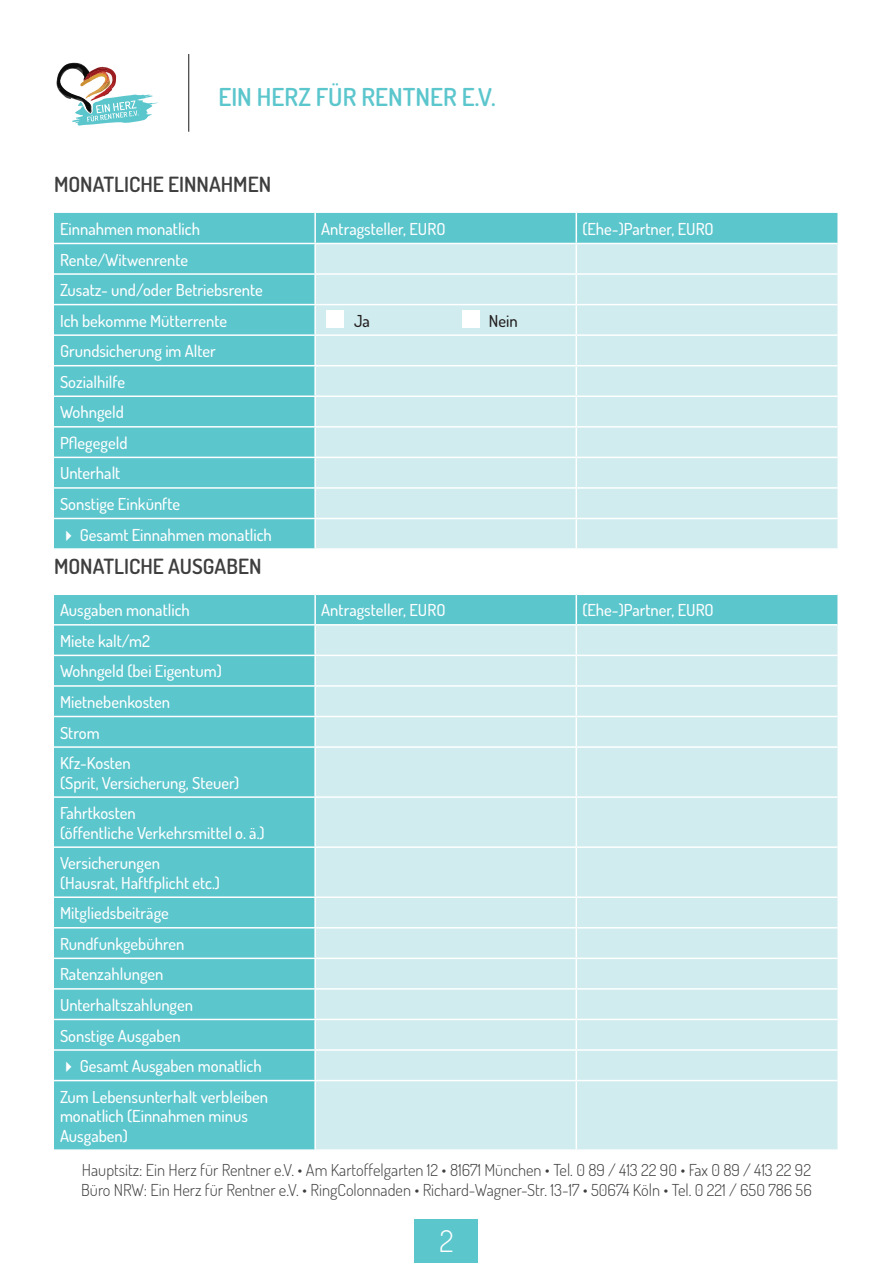
<style>
.page{position:relative;width:893px;height:1263px;background:#fff}
.page>*{position:absolute;margin:0;border:0;box-sizing:border-box;transform-origin:0 0}
.t1{font:300 30px "Dosis";color:#fff}
.t2{font:600 24.75px "Dosis";color:#5cc6cd}
.t3{font:600 21px "Dosis";color:#3e3e3f}
.t4{font:500 16.5px/30.6px "Dosis";color:#fff}
.t5{font:300 16.5px/19.8px "Dosis";color:#3e3e3f}
.t6{font:500 16.5px "Dosis";letter-spacing:-.005em;color:#231f20}
</style>
<div class="page">
<svg style="left:56px;top:62px;width:103px;height:64px"></svg>
<hr style="left:188px;top:54px;width:1px;height:78px;background:#231f20">
<div style="left:415px;top:1219px;width:63px;height:44px;background:#5cc6cd"></div>
<div style="left:54px;top:213px;width:783px;height:335px;background:#5cc6cd"></div>
<div style="left:316px;top:244px;width:521px;height:304px;background:#d0ecee"></div>
<hr style="left:314px;top:213px;width:2px;height:30px;background:#fff">
<hr style="left:576px;top:213px;width:1px;height:30px;background:#fff">
<hr style="left:54px;top:243px;width:261px;height:1px;background:#fff">
<hr style="left:315px;top:243px;width:261px;height:1px;background:#fff">
<hr style="left:314px;top:244px;width:2px;height:29px;background:#fff">
<hr style="left:576px;top:243px;width:261px;height:1px;background:#fff">
<hr style="left:54px;top:273px;width:261px;height:2px;background:#fff">
<hr style="left:315px;top:273px;width:261px;height:2px;background:#fff">
<hr style="left:314px;top:275px;width:2px;height:29px;background:#fff">
<hr style="left:576px;top:273px;width:261px;height:2px;background:#fff">
<hr style="left:54px;top:304px;width:261px;height:1px;background:#fff">
<hr style="left:315px;top:304px;width:261px;height:1px;background:#fff">
<hr style="left:314px;top:305px;width:2px;height:29px;background:#fff">
<hr style="left:576px;top:304px;width:261px;height:1px;background:#fff">
<hr style="left:54px;top:334px;width:261px;height:2px;background:#fff">
<hr style="left:315px;top:334px;width:261px;height:2px;background:#fff">
<hr style="left:314px;top:336px;width:2px;height:29px;background:#fff">
<hr style="left:576px;top:334px;width:261px;height:2px;background:#fff">
<hr style="left:54px;top:365px;width:261px;height:1px;background:#fff">
<hr style="left:315px;top:365px;width:261px;height:1px;background:#fff">
<hr style="left:314px;top:366px;width:2px;height:29px;background:#fff">
<hr style="left:576px;top:365px;width:261px;height:1px;background:#fff">
<hr style="left:54px;top:395px;width:261px;height:2px;background:#fff">
<hr style="left:315px;top:395px;width:261px;height:2px;background:#fff">
<hr style="left:314px;top:397px;width:2px;height:29px;background:#fff">
<hr style="left:576px;top:395px;width:261px;height:2px;background:#fff">
<hr style="left:54px;top:426px;width:261px;height:2px;background:#fff">
<hr style="left:315px;top:426px;width:261px;height:2px;background:#fff">
<hr style="left:314px;top:428px;width:2px;height:29px;background:#fff">
<hr style="left:576px;top:426px;width:261px;height:2px;background:#fff">
<hr style="left:54px;top:457px;width:261px;height:1px;background:#fff">
<hr style="left:315px;top:457px;width:261px;height:1px;background:#fff">
<hr style="left:314px;top:458px;width:2px;height:29px;background:#fff">
<hr style="left:576px;top:457px;width:261px;height:1px;background:#fff">
<hr style="left:54px;top:487px;width:261px;height:2px;background:#fff">
<hr style="left:315px;top:487px;width:261px;height:2px;background:#fff">
<hr style="left:314px;top:489px;width:2px;height:29px;background:#fff">
<hr style="left:576px;top:487px;width:261px;height:2px;background:#fff">
<hr style="left:54px;top:518px;width:261px;height:1px;background:#fff">
<hr style="left:315px;top:518px;width:261px;height:1px;background:#fff">
<hr style="left:314px;top:519px;width:2px;height:29px;background:#fff">
<hr style="left:576px;top:518px;width:261px;height:1px;background:#fff">
<svg style="left:576px;top:244px;width:1px;height:304px"></svg>
<div style="left:326px;top:311px;width:18px;height:17px;background:#fff"></div>
<div style="left:462px;top:311px;width:17px;height:17px;background:#fff"></div>
<div style="left:54px;top:595px;width:783px;height:554px;background:#5cc6cd"></div>
<div style="left:316px;top:626px;width:521px;height:523px;background:#d0ecee"></div>
<hr style="left:314px;top:595px;width:2px;height:29px;background:#fff">
<hr style="left:54px;top:624px;width:261px;height:2px;background:#fff">
<hr style="left:315px;top:624px;width:261px;height:2px;background:#fff">
<hr style="left:314px;top:626px;width:2px;height:29px;background:#fff">
<hr style="left:576px;top:624px;width:261px;height:2px;background:#fff">
<hr style="left:54px;top:655px;width:261px;height:1px;background:#fff">
<hr style="left:315px;top:655px;width:261px;height:1px;background:#fff">
<hr style="left:314px;top:656px;width:2px;height:29px;background:#fff">
<hr style="left:576px;top:655px;width:261px;height:1px;background:#fff">
<hr style="left:54px;top:685px;width:261px;height:2px;background:#fff">
<hr style="left:315px;top:685px;width:261px;height:2px;background:#fff">
<hr style="left:314px;top:687px;width:2px;height:29px;background:#fff">
<hr style="left:576px;top:685px;width:261px;height:2px;background:#fff">
<hr style="left:54px;top:716px;width:261px;height:1px;background:#fff">
<hr style="left:315px;top:716px;width:261px;height:1px;background:#fff">
<hr style="left:314px;top:717px;width:2px;height:29px;background:#fff">
<hr style="left:576px;top:716px;width:261px;height:1px;background:#fff">
<svg style="left:576px;top:595px;width:1px;height:151px"></svg>
<hr style="left:54px;top:746px;width:261px;height:2px;background:#fff">
<hr style="left:315px;top:746px;width:261px;height:2px;background:#fff">
<hr style="left:314px;top:748px;width:2px;height:48px;background:#fff">
<hr style="left:576px;top:746px;width:261px;height:2px;background:#fff">
<hr style="left:576px;top:748px;width:1px;height:48px;background:#fff">
<hr style="left:54px;top:796px;width:261px;height:2px;background:#fff">
<hr style="left:315px;top:796px;width:261px;height:2px;background:#fff">
<hr style="left:314px;top:798px;width:2px;height:48px;background:#fff">
<hr style="left:576px;top:796px;width:261px;height:2px;background:#fff">
<hr style="left:576px;top:798px;width:1px;height:48px;background:#fff">
<hr style="left:54px;top:846px;width:261px;height:2px;background:#fff">
<hr style="left:315px;top:846px;width:261px;height:2px;background:#fff">
<hr style="left:314px;top:848px;width:2px;height:48px;background:#fff">
<hr style="left:576px;top:846px;width:261px;height:2px;background:#fff">
<hr style="left:576px;top:848px;width:1px;height:48px;background:#fff">
<hr style="left:54px;top:896px;width:261px;height:2px;background:#fff">
<hr style="left:315px;top:896px;width:261px;height:2px;background:#fff">
<hr style="left:314px;top:898px;width:2px;height:29px;background:#fff">
<hr style="left:576px;top:896px;width:261px;height:2px;background:#fff">
<hr style="left:54px;top:927px;width:261px;height:1px;background:#fff">
<hr style="left:315px;top:927px;width:261px;height:1px;background:#fff">
<hr style="left:314px;top:928px;width:2px;height:29px;background:#fff">
<hr style="left:576px;top:927px;width:261px;height:1px;background:#fff">
<hr style="left:54px;top:957px;width:261px;height:2px;background:#fff">
<hr style="left:315px;top:957px;width:261px;height:2px;background:#fff">
<hr style="left:314px;top:959px;width:2px;height:29px;background:#fff">
<hr style="left:576px;top:957px;width:261px;height:2px;background:#fff">
<hr style="left:54px;top:988px;width:261px;height:2px;background:#fff">
<hr style="left:315px;top:988px;width:261px;height:2px;background:#fff">
<hr style="left:314px;top:990px;width:2px;height:29px;background:#fff">
<hr style="left:576px;top:988px;width:261px;height:2px;background:#fff">
<hr style="left:54px;top:1019px;width:261px;height:1px;background:#fff">
<hr style="left:315px;top:1019px;width:261px;height:1px;background:#fff">
<hr style="left:314px;top:1020px;width:2px;height:29px;background:#fff">
<hr style="left:576px;top:1019px;width:261px;height:1px;background:#fff">
<hr style="left:54px;top:1049px;width:261px;height:2px;background:#fff">
<hr style="left:315px;top:1049px;width:261px;height:2px;background:#fff">
<hr style="left:314px;top:1051px;width:2px;height:29px;background:#fff">
<hr style="left:576px;top:1049px;width:261px;height:2px;background:#fff">
<svg style="left:576px;top:898px;width:1px;height:182px"></svg>
<hr style="left:54px;top:1080px;width:261px;height:1px;background:#fff">
<hr style="left:315px;top:1080px;width:261px;height:1px;background:#fff">
<hr style="left:314px;top:1081px;width:2px;height:68px;background:#fff">
<hr style="left:576px;top:1080px;width:261px;height:1px;background:#fff">
<hr style="left:576px;top:1081px;width:1px;height:68px;background:#fff">
<h2 class="t2" style="left:218px;top:80px;width:279px">EIN HERZ FÜR RENTNER E.V.</h2>
<p class="t3" style="left:54px;top:170px;width:219px">MONATLICHE EINNAHMEN</p>
<p class="t4" style="left:60px;top:213px;width:142px">Einnahmen monatlich</p>
<p class="t4" style="left:321px;top:213px;width:126px">Antragsteller, EURO</p>
<p class="t4" style="left:582px;top:213px;width:133px">(Ehe-)Partner, EURO</p>
<p class="t4" style="left:60px;top:244px;width:204px">Rente/Witwenrente<br>Zusatz- und/oder Betriebsrente<br>Ich bekomme Mütterrente</p>
<p class="t6" style="left:354px;top:310px;width:17px">Ja</p>
<p class="t6" style="left:489px;top:310px;width:30px">Nein</p>
<p class="t4" style="left:60px;top:335px;width:157px">Grundsicherung im Alter<br>Sozialhilfe<br>Wohngeld<br>Pflegegeld<br>Unterhalt<br>Sonstige Einkünfte</p>
<p class="t4" style="left:60px;top:519px;width:213px">✔ Gesamt Einnahmen monatlich</p>
<p class="t3" style="left:54px;top:553px;width:209px">MONATLICHE AUSGABEN</p>
<p class="t4" style="left:60px;top:595px;width:131px">Ausgaben monatlich</p>
<p class="t4" style="left:321px;top:595px;width:126px">Antragsteller, EURO</p>
<p class="t4" style="left:582px;top:595px;width:133px">(Ehe-)Partner, EURO</p>
<p class="t4" style="left:60px;top:625px;width:163px">Miete kalt/m2<br>Wohngeld (bei Eigentum)<br>Mietnebenkosten<br>Strom<br>Kfz-Kosten</p>
<p class="t4" style="left:60px;top:767px;width:181px">(Sprit, Versicherung, Steuer)<br>Fahrtkosten</p>
<p class="t4" style="left:60px;top:817px;width:206px">(öffentliche Verkehrsmittel o. ä.)<br>Versicherungen</p>
<p class="t4" style="left:60px;top:867px;width:162px">(Hausrat, Haftfplicht etc.)<br>Mitgliedsbeiträge<br>Rundfunkgebühren<br>Ratenzahlungen<br>Unterhaltszahlungen<br>Sonstige Ausgaben</p>
<p class="t4" style="left:60px;top:1050px;width:210px">✔ Gesamt Ausgaben monatlich<br>Zum Lebensunterhalt verbleiben</p>
<p class="t4" style="left:60px;top:1106px;width:189px;line-height:19.5px">monatlich (Einnahmen minus<br>Ausgaben)</p>
<p class="t5" style="left:81px;top:1159px;width:732px">Hauptsitz: Ein Herz für Rentner e.V. • Am Kartoffelgarten 12 • 81671 München • Tel. 0 89 / 413 22 90 • Fax 0 89 / 413 22 92<br>Büro NRW: Ein Herz für Rentner e.V. • RingColonnaden • Richard-Wagner-Str. 13-17 • 50674 Köln • Tel. 0 221 / 650 786 56</p>
<h1 class="t1" style="left:439px;top:1221px;width:16px">2</h1>
</div>
